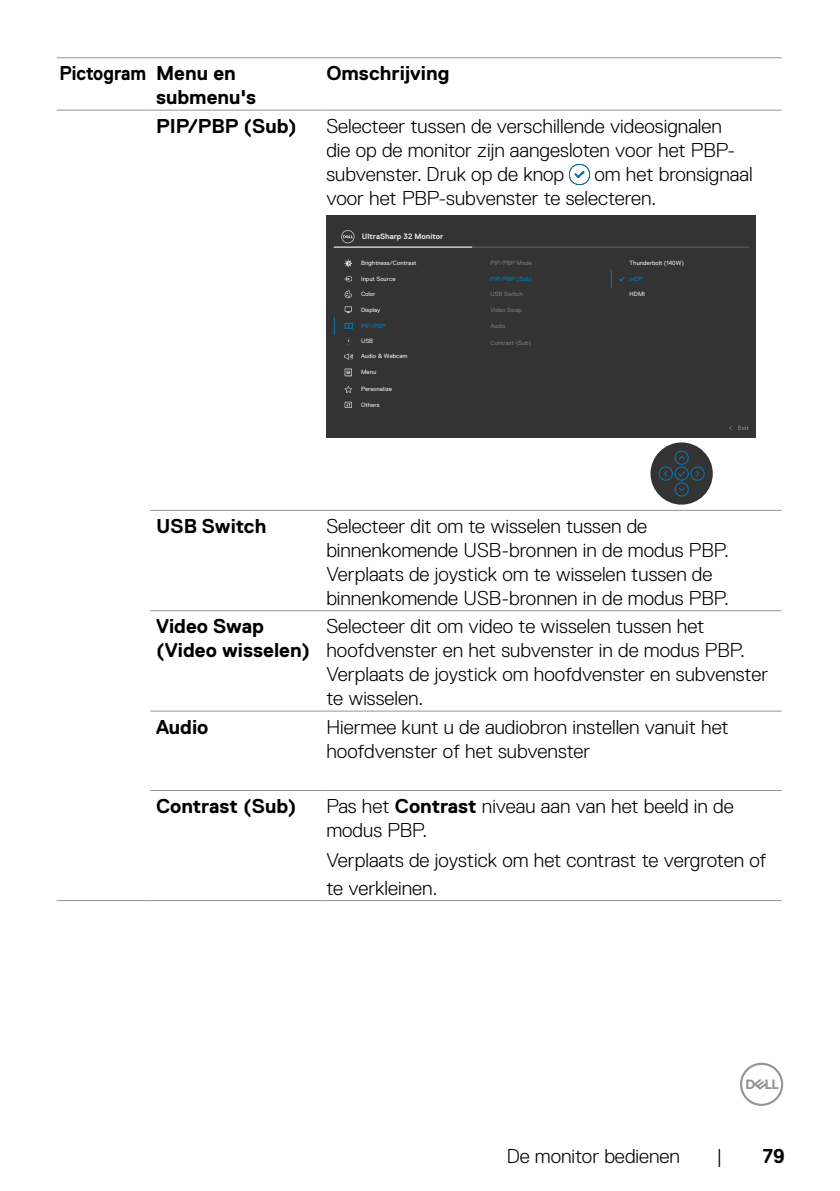
<style>
.page{position:relative;width:840px;height:1191px;background:#fff}
.page>*{position:absolute;margin:0;border:0;box-sizing:border-box;transform-origin:0 0}
.t1{font:300 20px/24px "Dell Replica";color:#000}
.t2{font:700 20px/24px "Dell Replica";color:#000}
.t3{font:700 20px/24px "Dell Replica";color:#000;scale:.9 1}
.t4{font:700 7.8px "Dell Replica";color:#e4e4e4}
.t5{font:6.2px "Dell Replica";color:#e4e4e4}
.t6{font:6.2px "Dell Replica";color:#777}
.t7{font:6.2px "Dell Replica";color:#007db8}
.t8{font:700 6.2px "Dell Replica";color:#777}
.s1{font-weight:700}
</style>
<div class="page">
<svg style="left:740px;top:1062px;width:42px;height:44px"></svg>
<hr style="left:57px;top:57px;width:93px;height:1px;background:#939598">
<hr style="left:150px;top:57px;width:170px;height:1px;background:#939598">
<hr style="left:320px;top:57px;width:461px;height:1px;background:#939598">
<hr style="left:57px;top:110px;width:93px;height:1px;background:#939598">
<hr style="left:150px;top:110px;width:170px;height:1px;background:#939598">
<hr style="left:320px;top:110px;width:461px;height:1px;background:#939598">
<hr style="left:150px;top:900px;width:170px;height:1px;background:#939598">
<hr style="left:320px;top:900px;width:461px;height:1px;background:#939598">
<hr style="left:150px;top:510px;width:170px;height:1px;background:#939598">
<hr style="left:320px;top:510px;width:461px;height:1px;background:#939598">
<hr style="left:150px;top:610px;width:170px;height:1px;background:#939598">
<hr style="left:320px;top:610px;width:461px;height:1px;background:#939598">
<hr style="left:150px;top:710px;width:170px;height:1px;background:#939598">
<hr style="left:320px;top:710px;width:461px;height:1px;background:#939598">
<hr style="left:150px;top:790px;width:170px;height:1px;background:#939598">
<hr style="left:320px;top:790px;width:461px;height:1px;background:#939598">
<hr style="left:57px;top:900px;width:93px;height:1px;background:#939598">
<img style="left:569px;top:164px;width:20px;height:20px">
<div style="left:326px;top:215px;width:429px;height:222px;background:#333"></div>
<div style="left:650px;top:442px;width:62px;height:62px;background:#333;border-radius:50%"></div>
<div style="left:674px;top:466px;width:14px;height:14px;border:1px solid #007db8;border-radius:50%"></div>
<div style="left:674px;top:482px;width:14px;height:14px;border:1px solid #007db8;border-radius:50%"></div>
<div style="left:674px;top:451px;width:14px;height:13px;border:1px solid #007db8;border-radius:50%"></div>
<div style="left:658px;top:466px;width:14px;height:14px;border:1px solid #007db8;border-radius:50%"></div>
<div style="left:690px;top:466px;width:14px;height:14px;border:1px solid #007db8;border-radius:50%"></div>
<svg style="left:679px;top:488px;width:5px;height:3px"></svg>
<svg style="left:679px;top:456px;width:5px;height:4px"></svg>
<svg style="left:696px;top:471px;width:3px;height:6px"></svg>
<svg style="left:664px;top:471px;width:3px;height:6px"></svg>
<svg style="left:676px;top:470px;width:10px;height:7px"></svg>
<hr style="left:333px;top:247px;width:415px;height:1px;background:#666">
<hr style="left:333px;top:247px;width:139px;height:1px;background:#fff">
<svg style="left:333px;top:317px;width:1px;height:18px"></svg>
<svg style="left:344px;top:276px;width:8px;height:5px"></svg>
<svg style="left:344px;top:290px;width:8px;height:8px"></svg>
<svg style="left:344px;top:259px;width:8px;height:8px"></svg>
<svg style="left:344px;top:306px;width:8px;height:6px"></svg>
<svg style="left:345px;top:307px;width:6px;height:6px"></svg>
<svg style="left:344px;top:323px;width:8px;height:6px"></svg>
<svg style="left:344px;top:386px;width:8px;height:7px"></svg>
<svg style="left:344px;top:402px;width:8px;height:6px"></svg>
<svg style="left:345px;top:402px;width:6px;height:5px"></svg>
<svg style="left:344px;top:368px;width:8px;height:8px"></svg>
<svg style="left:345px;top:369px;width:6px;height:6px"></svg>
<svg style="left:610px;top:270px;width:1px;height:18px"></svg>
<svg style="left:344px;top:353px;width:9px;height:7px"></svg>
<svg style="left:341px;top:230px;width:13px;height:13px"></svg>
<p class="t3" style="left:156px;top:62px;width:113px;text-indent:-96px">Pictogram Menu en submenu's</p>
<p class="t2" style="left:326px;top:62px;width:125px">Omschrijving</p>
<p class="t2" style="left:156px;top:114px;width:142px">PIP/PBP (Sub)</p>
<p class="t1" style="left:326px;top:114px;width:410px">Selecteer tussen de verschillende videosignalen die op de monitor zijn aangesloten voor het PBP&shy;subvenster. Druk op de knop</p>
<p class="t1" style="left:326px;top:162px;width:427px;text-indent:268px">om het bronsignaal voor het PBP-subvenster te selecteren.</p>
<p class="t4" style="left:362px;top:232px;width:83px">UltraSharp 32 Monitor</p>
<p class="t5" style="left:361px;top:260px;width:57px">Brightness/Contrast</p>
<p class="t5" style="left:361px;top:275px;width:36px">Input Source</p>
<p class="t5" style="left:361px;top:291px;width:16px">Color</p>
<p class="t5" style="left:361px;top:306px;width:21px">Display</p>
<p class="t7" style="left:361px;top:322px;width:26px">PIP/PBP</p>
<p class="t5" style="left:361px;top:337px;width:14px">USB</p>
<p class="t5" style="left:361px;top:353px;width:48px">Audio &amp; Webcam</p>
<p class="t5" style="left:361px;top:369px;width:17px">Menu</p>
<p class="t5" style="left:361px;top:386px;width:32px">Personalize</p>
<p class="t5" style="left:361px;top:401px;width:20px">Others</p>
<p class="t6" style="left:490px;top:260px;width:43px">PIP/PBP Mode</p>
<p class="t7" style="left:490px;top:275px;width:43px">PIP/PBP (Sub)</p>
<p class="t6" style="left:490px;top:291px;width:34px">USB Switch</p>
<p class="t6" style="left:490px;top:306px;width:33px">Video Swap</p>
<p class="t6" style="left:490px;top:322px;width:17px">Audio</p>
<p class="t6" style="left:490px;top:340px;width:42px">Contrast (Sub)</p>
<p class="t5" style="left:629px;top:260px;width:56px">Thunderbolt (140W)</p>
<p class="t5" style="left:629px;top:291px;width:17px">HDMI</p>
<p class="t7" style="left:629px;top:275px;width:15px">mDP</p>
<p class="t8" style="left:737px;top:424px;width:13px">Exit</p>
<p class="t2" style="left:156px;top:514px;width:112px">USB Switch</p>
<p class="t1" style="left:326px;top:514px;width:404px">Selecteer dit om te wisselen tussen de binnenkomende USB-bronnen in de modus PBP.<br>Verplaats de joystick om te wisselen tussen de binnenkomende USB-bronnen in de modus PBP.</p>
<p class="t2" style="left:156px;top:614px;width:155px">Video Swap (Video wisselen)</p>
<p class="t1" style="left:326px;top:614px;width:443px">Selecteer dit om video te wisselen tussen het hoofdvenster en het subvenster in de modus PBP.<br>Verplaats de joystick om hoofdvenster en subvenster te wisselen.</p>
<p class="t2" style="left:156px;top:715px;width:54px">Audio</p>
<p class="t1" style="left:326px;top:715px;width:403px">Hiermee kunt u de audiobron instellen vanuit het hoofdvenster of het subvenster</p>
<p class="t2" style="left:156px;top:794px;width:142px">Contrast (Sub)</p>
<p class="t1" style="left:326px;top:794px;width:408px">Pas het <span class="s1">Contrast</span> niveau aan van het beeld in de modus PBP.</p>
<p class="t1" style="left:326px;top:846px;width:441px;line-height:28px">Verplaats de joystick om het contrast te vergroten of te verkleinen.</p>
<p class="t1" style="left:506px;top:1143px;width:175px">De monitor bedienen</p>
<p class="t1" style="left:716px;top:1143px;width:7px">|</p>
<p class="t2" style="left:762px;top:1143px;width:24px">79</p>
</div>
